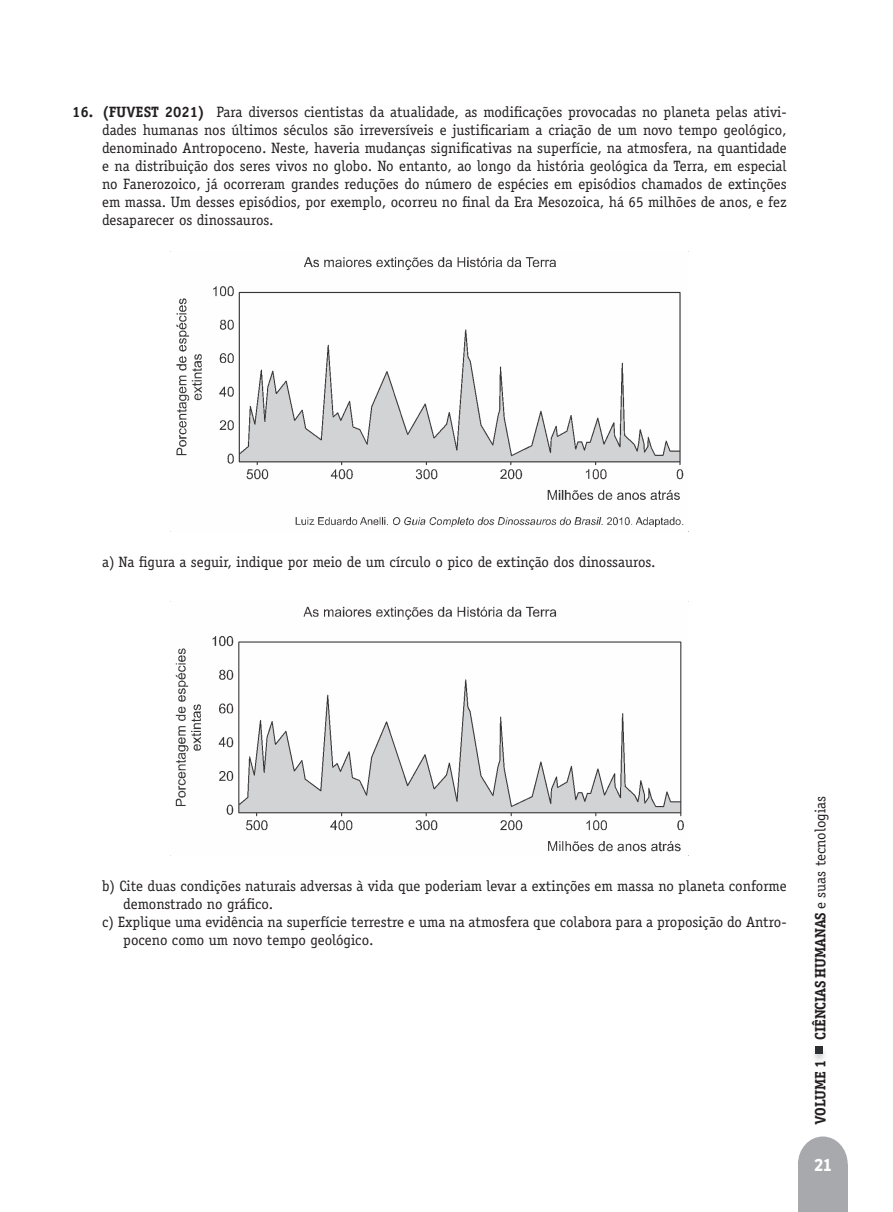
<style>
.page{position:relative;width:893px;height:1212px;background:#fff}
.page>*{position:absolute;margin:0;border:0;box-sizing:border-box;transform-origin:0 0}
.t1{font:18px "Secular One";color:#fff}
.t2{font:15px/18px "Officina Serif Std";color:#231f20}
.t3{font:700 15px "Officina Ser ITC";color:#231f20}
.s1{font-weight:700}
.s2{font-family:"Officina Ser ITC";font-weight:700}
</style>
<div class="page">
<div style="left:798px;top:1136px;width:50px;height:56px;background:#a8a9ad;border-radius:50%"></div>
<div style="left:798px;top:1165px;width:50px;height:47px;background:#a8a9ad"></div>
<div style="left:811px;top:1046px;width:17px;height:17px;background:#231f20;opacity:.21"></div>
<div style="left:816px;top:1046px;width:7px;height:7px;background:#2c3033"></div>
<img style="left:176px;top:257px;width:508px;height:270px">
<img style="left:175px;top:606px;width:509px;height:246px">
<p class="t2" style="left:102px;top:103px;width:686px;text-align:justify;text-indent:-30px"><span class="s1">16. (FUVEST 2021)</span> Para diversos cientistas da atualidade, as modificações provocadas no planeta pelas ativi&shy;dades humanas nos últimos séculos são irreversíveis e justificariam a criação de um novo tempo geológico, denominado Antropoceno. Neste, haveria mudanças significativas na superfície, na atmosfera, na quantidade e na distribuição dos seres vivos no globo. No entanto, ao longo da história geológica da Terra, em especial no Fanerozoico, já ocorreram grandes reduções do número de espécies em episódios chamados de extinções em massa. Um desses episódios, por exemplo, ocorreu no final da Era Mesozoica, há 65 milhões de anos, e fez desaparecer os dinossauros.</p>
<p class="t2" style="left:102px;top:553px;width:555px">a) Na figura a seguir, indique por meio de um círculo o pico de extinção dos dinossauros.</p>
<p class="t2" style="left:123px;top:877px;width:665px;text-indent:-21px">b) Cite duas condições naturais adversas à vida que poderiam levar a extinções em massa no planeta conforme demonstrado no gráfico.</p>
<p class="t2" style="left:123px;top:913px;width:665px;text-indent:-21px">c) Explique uma evidência na superfície terrestre e uma na atmosfera que colabora para a proposição do Antro&shy;poceno como um novo tempo geológico.</p>
<p class="t2" style="left:811px;top:1040px;width:245px;rotate:-90deg"><span class="s2">CIÊNCIAS HUMANAS</span> e suas tecnologias</p>
<p class="t3" style="left:811px;top:1124px;width:66px;rotate:-90deg">VOLUME 1</p>
<p class="t1" style="left:814px;top:1152px;width:19px">21</p>
</div>
